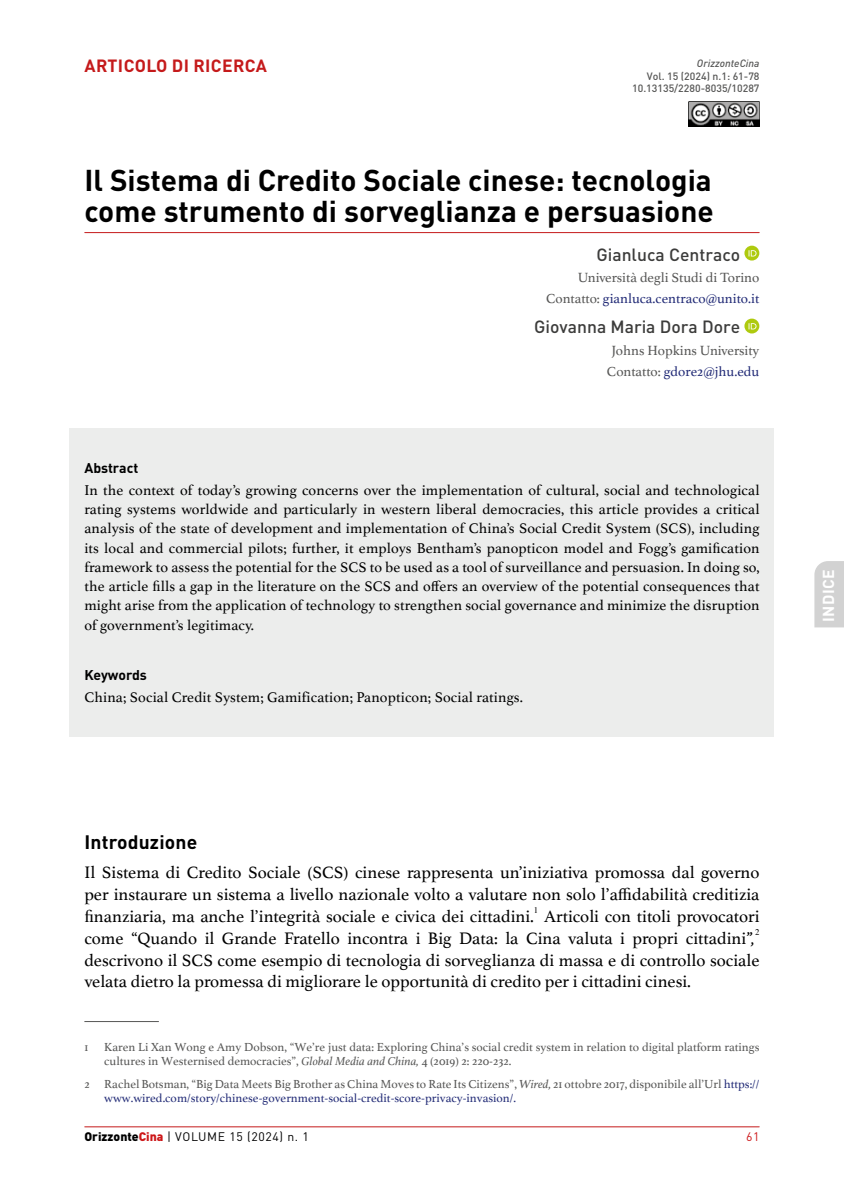
<style>
.page{position:relative;width:844px;height:1191px;background:#fff}
.page>*{position:absolute;margin:0;border:0;box-sizing:border-box;transform-origin:0 0}
.t1{font:700 29.75px/31.5px "DIN Pro";color:#000}
.t2{font:700 19.25px "DIN Pro";letter-spacing:.01em;color:#000}
.t3{font:17.5px/21.9px "Athelas";color:#000;text-align:justify}
.t4{font:500 17.5px "DIN Pro";color:#3c3c3b}
.t5{font:700 17.5px "DIN Pro";letter-spacing:.02em;color:#c51a1b}
.t6{font:700 15.75px "DIN Pro";letter-spacing:.03em;color:#fff}
.t7{font:14.88px/19.2px "Athelas";letter-spacing:.01em;color:#000;text-align:justify}
.t8{font:14px/21px "Athelas";color:#575756;text-align:right}
.t9{font:700 14px "DIN Pro";color:#000}
.t10{font:12.25px/14px "Athelas";color:#575756}
.t11{font:12.25px "DIN Pro";letter-spacing:.05em;color:#000}
.t12{font:12.25px "DIN Pro";color:#cd1719}
.t13{font:500 10.5px/12.6px "DIN Pro";color:#575756;text-align:right}
.t14{font:italic 500 10.5px "DIN Pro";color:#575756}
.t15{font:8.75px "Times";color:#000}
.s1{color:#232c77}
.s2{font-style:italic}
.s3{font-weight:900}
.s4{font-weight:900;color:#cd1719}
</style>
<div class="page">
<div style="left:814px;top:561px;width:29px;height:66px;background:#d2d2d2"></div>
<hr style="left:85px;top:1126px;width:674px;height:1px;background:#c51a1b">
<img style="left:688px;top:101px;width:71px;height:25px">
<hr style="left:84px;top:1021px;width:75px;height:1px;background:#575756">
<hr style="left:85px;top:232px;width:674px;height:1px;background:#c51a1b">
<div style="left:69px;top:428px;width:705px;height:309px;background:#ecedec"></div>
<svg style="left:744px;top:246px;width:15px;height:14px"></svg>
<svg style="left:748px;top:250px;width:8px;height:6px"></svg>
<svg style="left:744px;top:318px;width:15px;height:15px"></svg>
<svg style="left:748px;top:323px;width:8px;height:6px"></svg>
<p class="t5" style="left:85px;top:51px;width:184px">ARTICOLO DI RICERCA</p>
<p class="t14" style="left:696px;top:55px;width:64px">OrizzonteCina</p>
<p class="t13" style="left:632px;top:68px;width:129px">Vol. 15 (2024) n.1: 61-78<br>10.13135/2280-8035/10287</p>
<h1 class="t1" style="left:84px;top:161px;width:630px">Il Sistema di Credito Sociale cinese: tecnologia come strumento di sorveglianza e persuasione</h1>
<p class="t4" style="left:596px;top:240px;width:145px">Gianluca Centraco</p>
<p class="t8" style="left:546px;top:266px;width:215px">Università degli Studi di Torino<br>Contatto: <span class="s1">gianluca.centraco@unito.it</span></p>
<p class="t4" style="left:534px;top:313px;width:207px">Giovanna Maria Dora Dore</p>
<p class="t8" style="left:606px;top:339px;width:154px;text-align:center">Johns Hopkins University<br>Contatto: <span class="s1">gdore2@jhu.edu</span></p>
<p class="t9" style="left:84px;top:456px;width:55px">Abstract</p>
<p class="t7" style="left:84px;top:480px;width:676px">In the context of today’s growing concerns over the implementation of cultural, social and technological rating systems worldwide and particularly in western liberal democracies, this article provides a critical analysis of the state of development and implementation of China’s Social Credit System (SCS), including its local and commercial pilots; further, it employs Bentham’s panopticon model and Fogg’s gamification framework to assess the potential for the SCS to be used as a tool of surveillance and persuasion. In doing so, the article fills a gap in the literature on the SCS and offers an overview of the potential consequences that might arise from the application of technology to strengthen social governance and minimize the disruption of government’s legitimacy.</p>
<p class="t9" style="left:84px;top:663px;width:64px">Keywords</p>
<p class="t7" style="left:84px;top:687px;width:440px">China; Social Credit System; Gamification; Panopticon; Social ratings.</p>
<p class="t2" style="left:84px;top:826px;width:114px">Introduzione</p>
<p class="t3" style="left:84px;top:860px;width:676px">Il Sistema di Credito Sociale (SCS) cinese rappresenta un’iniziativa promossa dal governo per instaurare un sistema a livello nazionale volto a valutare non solo l’affidabilità creditizia finanziaria, ma anche l’integrità sociale e civica dei cittadini.</p>
<p class="t15" style="left:534px;top:902px;width:6px">1</p>
<p class="t3" style="left:84px;top:904px;width:676px;text-align:right">Articoli con titoli provocatori<br>come “Quando il Grande Fratello incontra i Big Data: la Cina valuta i propri cittadini<span class="s2">”,</span></p>
<p class="t15" style="left:755px;top:924px;width:6px">2</p>
<p class="t3" style="left:84px;top:948px;width:676px">descrivono il SCS come esempio di tecnologia di sorveglianza di massa e di controllo sociale velata dietro la promessa di migliorare le opportunità di credito per i cittadini cinesi.</p>
<p class="t10" style="left:84px;top:1040px;width:5px">1</p>
<p class="t10" style="left:104px;top:1040px;width:656px">Karen Li Xan Wong e Amy Dobson, “We’re just data: Exploring China’s social credit system in relation to digital platform ratings cultures in Westernised democracies”, <span class="s2">Global Media and China,</span> 4 (2019) 2: 220-232.</p>
<p class="t10" style="left:104px;top:1076px;width:656px;text-indent:-20px">2 Rachel Botsman, “Big Data Meets Big Brother as China Moves to Rate Its Citizens”, <span class="s2">Wired,</span> 21 ottobre 2017, disponibile all’Url <span class="s1">https:// www.wired.com/story/chinese-government-social-credit-score-privacy-invasion/.</span></p>
<p class="t11" style="left:84px;top:1126px;width:226px"><span class="s3">Orizzonte</span><span class="s4">Cina</span> | VOLUME 15 (2024) n. 1</p>
<p class="t12" style="left:746px;top:1126px;width:15px">61</p>
<p class="t6" style="left:815px;top:622px;width:54px;rotate:-90deg">INDICE</p>
</div>
